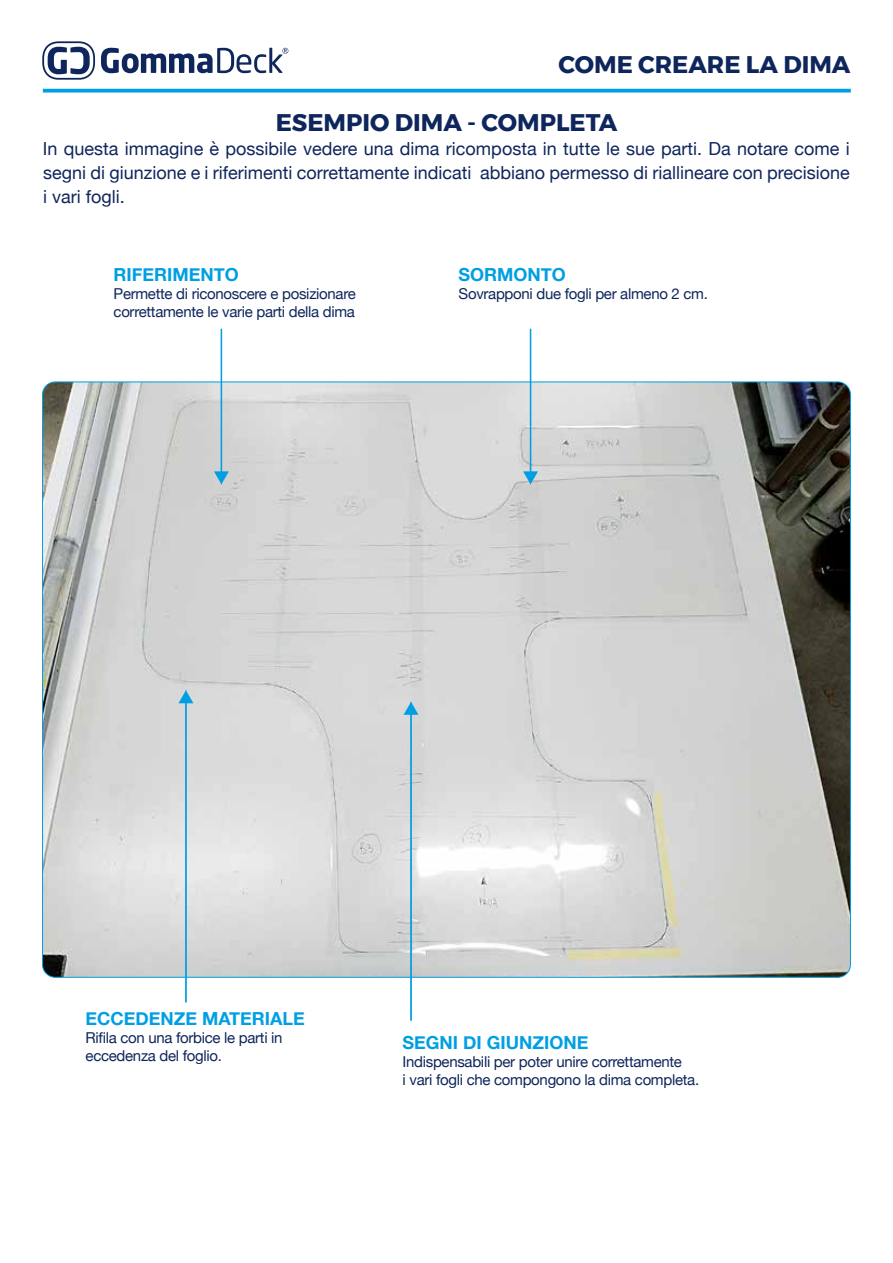
<style>
.page{position:relative;width:893px;height:1263px;background:#fff}
.page>*{position:absolute;margin:0;border:0;box-sizing:border-box;transform-origin:0 0}
.t1{font:700 24px "Montserrat";color:#0f265c}
.t2{font:18px/24px "Helvetica Neue";color:#0f265c;text-align:justify}
.t3{font:700 18px "Helvetica Neue";color:#009fe3}
.t4{font:15px/18px "Helvetica Neue";letter-spacing:-.02em;color:#0f265c}
</style>
<div class="page">
<img style="left:43px;top:382px;width:807px;height:595px">
<svg style="left:43px;top:89px;width:808px;height:4px;background:#1eaae6"></svg>
<hr style="left:221px;top:329px;width:1px;height:144px;background:#009fe3">
<svg style="left:214px;top:471px;width:15px;height:13px"></svg>
<hr style="left:530px;top:329px;width:1px;height:144px;background:#009fe3">
<svg style="left:523px;top:471px;width:15px;height:13px"></svg>
<hr style="left:185px;top:701px;width:2px;height:301px;background:#009fe3">
<svg style="left:178px;top:690px;width:15px;height:13px"></svg>
<hr style="left:410px;top:713px;width:2px;height:308px;background:#009fe3">
<svg style="left:404px;top:702px;width:14px;height:13px"></svg>
<svg style="left:43px;top:42px;width:51px;height:37px"></svg>
<div style="left:42px;top:41px;width:53px;height:39px;border:2px solid #0f265c;border-radius:16px"></div>
<svg style="left:48px;top:47px;width:42px;height:27px"></svg>
<svg style="left:101px;top:48px;width:187px;height:25px"></svg>
<h1 class="t1" style="left:558px;top:45px;width:293px">COME CREARE LA DIMA</h1>
<h1 class="t1" style="left:276px;top:103px;width:343px">ESEMPIO DIMA - COMPLETA</h1>
<p class="t2" style="left:43px;top:138px;width:808px">In questa immagine è possibile vedere una dima ricomposta in tutte le sue parti. Da notare come i segni di giunzione e i riferimenti correttamente indicati abbiano permesso di riallineare con precisione i vari fogli.</p>
<p class="t3" style="left:114px;top:260px;width:127px">RIFERIMENTO</p>
<p class="t4" style="left:114px;top:285px;width:244px">Permette di riconoscere e posizionare correttamente le varie parti della dima</p>
<p class="t3" style="left:459px;top:260px;width:109px">SORMONTO</p>
<p class="t4" style="left:459px;top:285px;width:251px">Sovrapponi due fogli per almeno 2 cm.</p>
<p class="t3" style="left:86px;top:1004px;width:221px">ECCEDENZE MATERIALE</p>
<p class="t4" style="left:86px;top:1030px;width:199px">Rifila con una forbice le parti in eccedenza del foglio.</p>
<p class="t3" style="left:403px;top:1028px;width:187px">SEGNI DI GIUNZIONE</p>
<p class="t4" style="left:403px;top:1053px;width:298px">Indispensabili per poter unire correttamente<br>i vari fogli che compongono la dima completa.</p>
</div>
